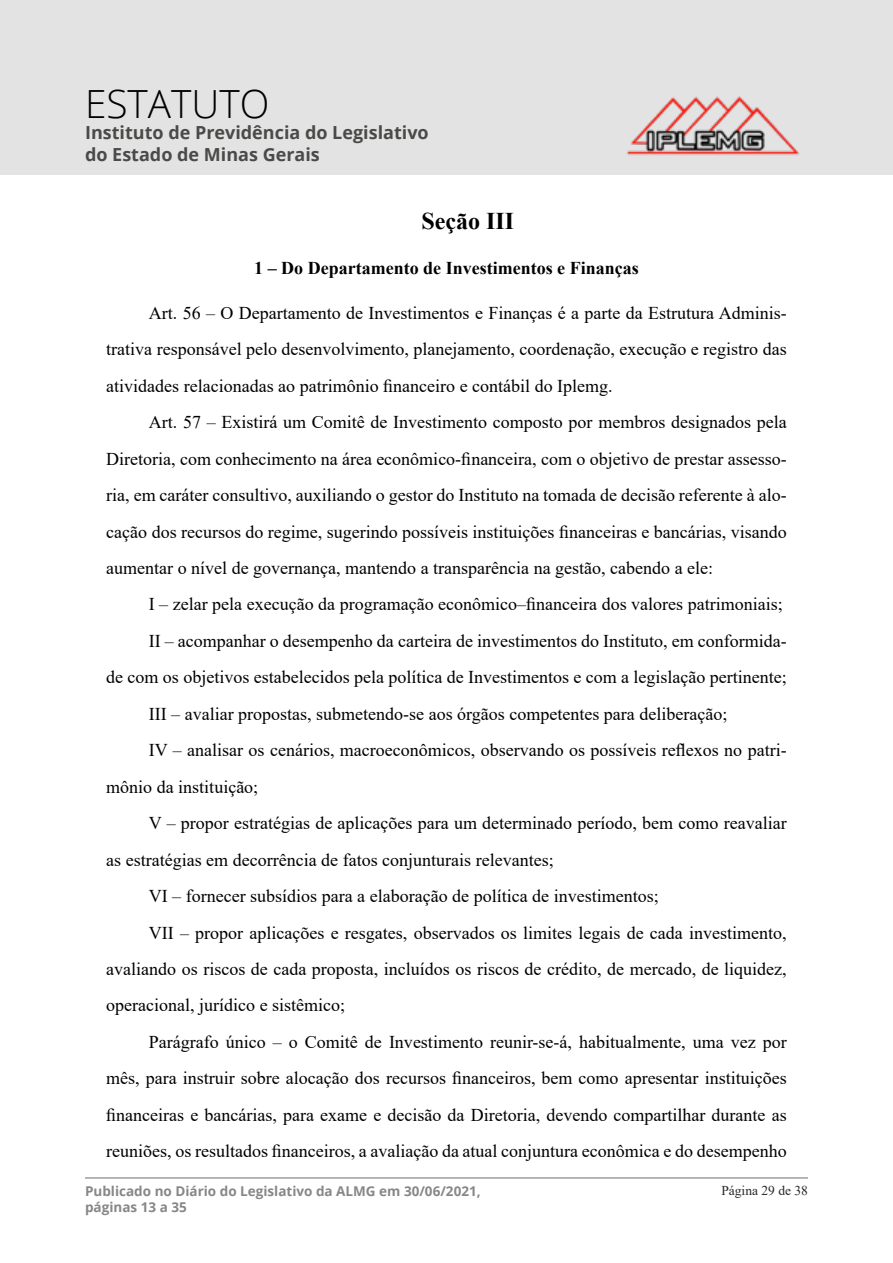
<style>
.page{position:relative;width:893px;height:1263px;background:#fff}
.page>*{position:absolute;margin:0;border:0;box-sizing:border-box;transform-origin:0 0}
.t1{font:300 38.85px "Open Sans";color:#000}
.t2{font:700 24px "Times New Roman";color:#000}
.t3{font:18px/36.5px "Times New Roman";color:#000;text-align:justify}
.t4{font:700 18px/21.6px "Open Sans";color:#4a4a49}
.t5{font:700 18px "Times New Roman";color:#000}
.t6{font:700 13.5px/16.2px "Open Sans";color:#878787}
.t7{font:13.5px "Times New Roman";color:#282827}
</style>
<div class="page">
<div style="left:0;top:0;width:893px;height:175px;background:#e3e3e3"></div>
<hr style="left:85px;top:1177px;width:723px;height:2px;background:#9d9d9c">
<img style="left:626px;top:96px;width:173px;height:59px">
<h1 class="t1" style="left:85px;top:77px;width:186px">ESTATUTO</h1>
<p class="t4" style="left:85px;top:121px;width:345px">Instituto de Previdência do Legislativo do Estado de Minas Gerais</p>
<h2 class="t2" style="left:421px;top:204px;width:94px">Seção III</h2>
<p class="t5" style="left:254px;top:255px;width:386px">1 – Do Departamento de Investimentos e Finanças</p>
<p class="t3" style="left:106px;top:294px;width:682px;text-indent:43px">Art. 56 – O Departamento de Investimentos e Finanças é a parte da Estrutura Adminis&shy;trativa responsável pelo desenvolvimento, planejamento, coordenação, execução e registro das atividades relacionadas ao patrimônio financeiro e contábil do Iplemg.</p>
<p class="t3" style="left:106px;top:403px;width:682px;text-indent:43px">Art. 57 – Existirá um Comitê de Investimento composto por membros designados pela Diretoria, com conhecimento na área econômico-financeira, com o objetivo de prestar assesso&shy;ria, em caráter consultivo, auxiliando o gestor do Instituto na tomada de decisão referente à alo&shy;cação dos recursos do regime, sugerindo possíveis instituições financeiras e bancárias, visando aumentar o nível de governança, mantendo a transparência na gestão, cabendo a ele:</p>
<p class="t3" style="left:149px;top:586px;width:635px">I – zelar pela execução da programação econômico–financeira dos valores patrimoniais;</p>
<p class="t3" style="left:149px;top:622px;width:639px">II – acompanhar o desempenho da carteira de investimentos do Instituto, em conformida-</p>
<p class="t3" style="left:106px;top:658px;width:682px">de com os objetivos estabelecidos pela política de Investimentos e com a legislação pertinente;</p>
<p class="t3" style="left:149px;top:695px;width:580px">III – avaliar propostas, submetendo-se aos órgãos competentes para deliberação;</p>
<p class="t3" style="left:149px;top:731px;width:639px">IV – analisar os cenários, macroeconômicos, observando os possíveis reflexos no patri-</p>
<p class="t3" style="left:106px;top:768px;width:154px">mônio da instituição;</p>
<p class="t3" style="left:149px;top:804px;width:639px">V – propor estratégias de aplicações para um determinado período, bem como reavaliar</p>
<p class="t3" style="left:106px;top:841px;width:449px">as estratégias em decorrência de fatos conjunturais relevantes;</p>
<p class="t3" style="left:149px;top:877px;width:511px">VI – fornecer subsídios para a elaboração de política de investimentos;</p>
<p class="t3" style="left:149px;top:914px;width:639px">VII – propor aplicações e resgates, observados os limites legais de cada investimento,</p>
<p class="t3" style="left:106px;top:950px;width:682px">avaliando os riscos de cada proposta, incluídos os riscos de crédito, de mercado, de liquidez,</p>
<p class="t3" style="left:106px;top:987px;width:240px">operacional, jurídico e sistêmico;</p>
<p class="t3" style="left:149px;top:1023px;width:639px">Parágrafo único – o Comitê de Investimento reunir-se-á, habitualmente, uma vez por</p>
<p class="t3" style="left:106px;top:1059px;width:682px">mês, para instruir sobre alocação dos recursos financeiros, bem como apresentar instituições</p>
<p class="t3" style="left:106px;top:1096px;width:682px">financeiras e bancárias, para exame e decisão da Diretoria, devendo compartilhar durante as</p>
<p class="t3" style="left:106px;top:1132px;width:682px">reuniões, os resultados financeiros, a avaliação da atual conjuntura econômica e do desempenho</p>
<p class="t6" style="left:85px;top:1182px;width:397px">Publicado no Diário do Legislativo da ALMG em 30/06/2021, páginas 13 a 35</p>
<p class="t7" style="left:721px;top:1181px;width:88px">Página 29 de 38</p>
</div>
